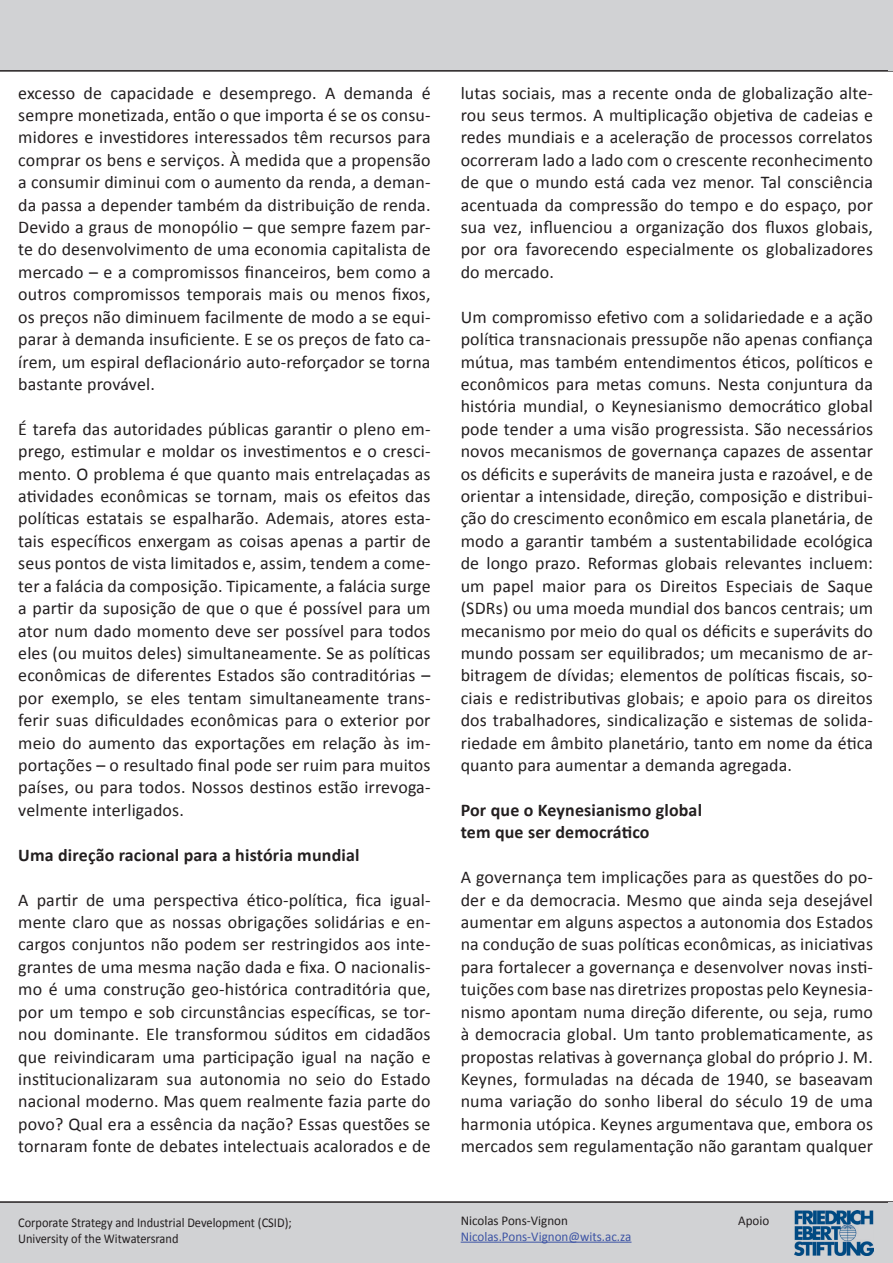
<style>
.page{position:relative;width:893px;height:1263px;background:#fff}
.page>*{position:absolute;margin:0;border:0;box-sizing:border-box;transform-origin:0 0}
.t1{font:18px/22.4px "Calibri";letter-spacing:.01em;color:#231f20;text-align:justify}
.t2{font:700 18px/22.4px "Calibri";letter-spacing:.01em;color:#231f20}
.t3{font:13.5px/16.2px "Calibri";color:#231f20;scale:.92 1}
.t4{font:13.5px "Calibri";color:#3d54a4}
.t5{font:13.5px "Calibri";color:#231f20}
</style>
<div class="page">
<div style="left:0;top:1201px;width:893px;height:62px;background:#d1d2d4"></div>
<img style="left:795px;top:1210px;width:78px;height:45px">
<hr style="left:461px;top:1242px;width:170px;height:1px;background:#3d54a4">
<hr style="left:889px;top:1203px;width:4px;height:60px;background:#d1d2d4">
<div style="left:0;top:0;width:892px;height:72px;background:#d1d2d4"></div>
<hr style="left:889px;top:0;width:4px;height:70px;background:#d1d2d4">
<p class="t1" style="left:18px;top:80px;width:414px">excesso de capacidade e desemprego. A demanda é sempre monetizada, então o que importa é se os consu&shy;midores e investidores interessados têm recursos para comprar os bens e serviços. À medida que a propensão a consumir diminui com o aumento da renda, a deman&shy;da passa a depender também da distribuição de renda.<br>Devido a graus de monopólio – que sempre fazem par&shy;te do desenvolvimento de uma economia capitalista de mercado – e a compromissos financeiros, bem como a outros compromissos temporais mais ou menos fixos, os preços não diminuem facilmente de modo a se equi&shy;parar à demanda insuficiente. E se os preços de fato ca&shy;írem, um espiral deflacionário auto-reforçador se torna bastante provável.</p>
<p class="t1" style="left:18px;top:417px;width:414px">É tarefa das autoridades públicas garantir o pleno em&shy;prego, estimular e moldar os investimentos e o cresci&shy;mento. O problema é que quanto mais entrelaçadas as atividades econômicas se tornam, mais os efeitos das políticas estatais se espalharão. Ademais, atores esta&shy;tais específicos enxergam as coisas apenas a partir de seus pontos de vista limitados e, assim, tendem a come&shy;ter a falácia da composição. Tipicamente, a falácia surge a partir da suposição de que o que é possível para um ator num dado momento deve ser possível para todos eles (ou muitos deles) simultaneamente. Se as políticas econômicas de diferentes Estados são contraditórias – por exemplo, se eles tentam simultaneamente trans&shy;ferir suas dificuldades econômicas para o exterior por meio do aumento das exportações em relação às im&shy;portações – o resultado final pode ser ruim para muitos países, ou para todos. Nossos destinos estão irrevoga&shy;velmente interligados.</p>
<p class="t2" style="left:18px;top:843px;width:343px">Uma direção racional para a história mundial</p>
<p class="t1" style="left:18px;top:887px;width:414px">A partir de uma perspectiva ético-política, fica igual&shy;mente claro que as nossas obrigações solidárias e en&shy;cargos conjuntos não podem ser restringidos aos inte&shy;grantes de uma mesma nação dada e fixa. O nacionalis&shy;mo é uma construção geo-histórica contraditória que, por um tempo e sob circunstâncias específicas, se tor&shy;nou dominante. Ele transformou súditos em cidadãos que reivindicaram uma participação igual na nação e institucionalizaram sua autonomia no seio do Estado nacional moderno. Mas quem realmente fazia parte do povo? Qual era a essência da nação? Essas questões se tornaram fonte de debates intelectuais acalorados e de</p>
<p class="t3" style="left:18px;top:1214px;width:299px">Corporate Strategy and Industrial Development (CSID);<br>University of the Witwatersrand</p>
<p class="t1" style="left:461px;top:80px;width:414px">lutas sociais, mas a recente onda de globalização alte&shy;rou seus termos. A multiplicação objetiva de cadeias e redes mundiais e a aceleração de processos correlatos ocorreram lado a lado com o crescente reconhecimento de que o mundo está cada vez menor. Tal consciência acentuada da compressão do tempo e do espaço, por sua vez, influenciou a organização dos fluxos globais, por ora favorecendo especialmente os globalizadores do mercado.</p>
<p class="t1" style="left:461px;top:305px;width:414px">Um compromisso efetivo com a solidariedade e a ação política transnacionais pressupõe não apenas confiança mútua, mas também entendimentos éticos, políticos e econômicos para metas comuns. Nesta conjuntura da história mundial, o Keynesianismo democrático global pode tender a uma visão progressista. São necessários novos mecanismos de governança capazes de assentar os déficits e superávits de maneira justa e razoável, e de orientar a intensidade, direção, composição e distribui&shy;ção do crescimento econômico em escala planetária, de modo a garantir também a sustentabilidade ecológica de longo prazo. Reformas globais relevantes incluem: um papel maior para os Direitos Especiais de Saque (SDRs) ou uma moeda mundial dos bancos centrais; um mecanismo por meio do qual os déficits e superávits do mundo possam ser equilibrados; um mecanismo de ar&shy;bitragem de dívidas; elementos de políticas fiscais, so&shy;ciais e redistributivas globais; e apoio para os direitos dos trabalhadores, sindicalização e sistemas de solida&shy;riedade em âmbito planetário, tanto em nome da ética quanto para aumentar a demanda agregada.</p>
<p class="t2" style="left:461px;top:798px;width:243px">Por que o Keynesianismo global tem que ser democrático</p>
<p class="t1" style="left:461px;top:865px;width:414px">A governança tem implicações para as questões do po&shy;der e da democracia. Mesmo que ainda seja desejável aumentar em alguns aspectos a autonomia dos Estados na condução de suas políticas econômicas, as iniciativas para fortalecer a governança e desenvolver novas insti&shy;tuições com base nas diretrizes propostas pelo Keynesia&shy;nismo apontam numa direção diferente, ou seja, rumo à democracia global. Um tanto problematicamente, as propostas relativas à governança global do próprio J. M.<br>Keynes, formuladas na década de 1940, se baseavam numa variação do sonho liberal do século 19 de uma harmonia utópica. Keynes argumentava que, embora os mercados sem regulamentação não garantam qualquer</p>
<p class="t5" style="left:461px;top:1211px;width:109px">Nicolas Pons-Vignon</p>
<p class="t5" style="left:738px;top:1212px;width:33px">Apoio</p>
<p class="t4" style="left:461px;top:1228px;width:172px">Nicolas.Pons-Vignon@wits.ac.za</p>
</div>
